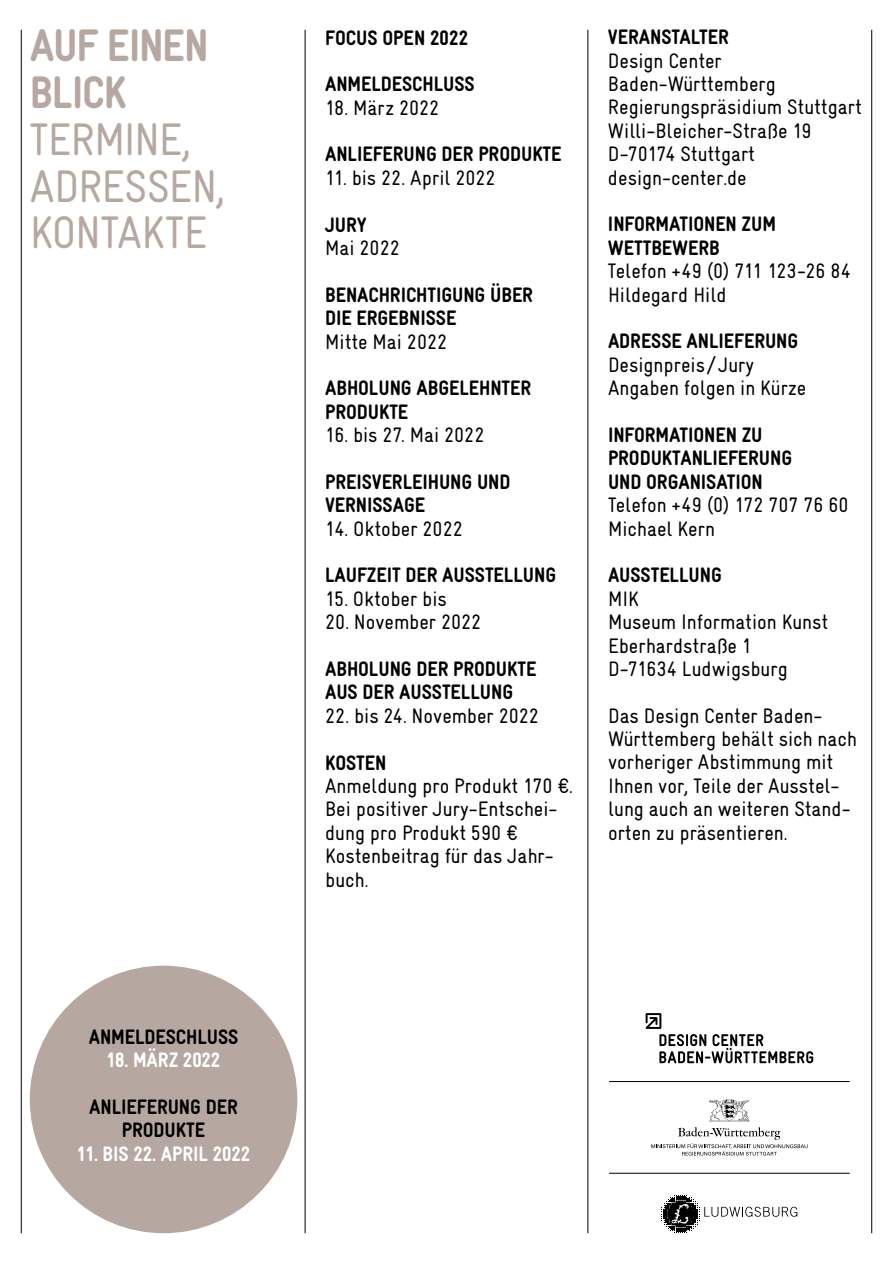
<style>
.page{position:relative;width:893px;height:1263px;background:#fff}
.page>*{position:absolute;margin:0;border:0;box-sizing:border-box;transform-origin:0 0}
.t1{font:45.75px/46.8px "Gravur Condensed";letter-spacing:-.02em;color:#b6a8a0}
.t2{font:900 45.75px/46.8px "Gravur Condensed";letter-spacing:-.03em;color:#b6a8a0}
.t3{font:21px/23.4px "Gravur Condensed";color:#000}
.t4{font:900 21px/23.4px "Gravur Condensed";letter-spacing:-.005em;color:#000}
.t5{font:900 21px "Gravur Condensed";letter-spacing:-.005em;color:#fff}
</style>
<div class="page">
<hr style="left:305px;top:30px;width:1px;height:1203px;background:#000">
<hr style="left:21px;top:30px;width:1px;height:1203px;background:#000">
<hr style="left:588px;top:30px;width:1px;height:1203px;background:#000">
<hr style="left:871px;top:30px;width:1px;height:1203px;background:#000">
<svg style="left:661px;top:1195px;width:136px;height:38px"></svg>
<svg style="left:651px;top:1099px;width:157px;height:56px"></svg>
<svg style="left:646px;top:1013px;width:167px;height:50px"></svg>
<hr style="left:609px;top:1081px;width:241px;height:1px;background:#000">
<hr style="left:609px;top:1173px;width:241px;height:1px;background:#000">
<div style="left:30px;top:966px;width:267px;height:267px;background:#b6a8a0;border-radius:50%"></div>
<h1 class="t2" style="left:30px;top:22px;width:181px">AUF EINEN<br>BLICK</h1>
<h1 class="t1" style="left:30px;top:116px;width:197px">TERMINE,<br>ADRESSEN,<br>KONTAKTE</h1>
<p class="t4" style="left:89px;top:1025px;width:151px">ANMELDESCHLUSS</p>
<p class="t5" style="left:107px;top:1048px;width:115px">18. MÄRZ 2022</p>
<p class="t4" style="left:89px;top:1095px;width:150px;text-align:center">ANLIEFERUNG DER<br>PRODUKTE</p>
<p class="t5" style="left:77px;top:1142px;width:175px">11. BIS 22. APRIL 2022</p>
<p class="t4" style="left:325px;top:26px;width:145px">FOCUS OPEN 2022</p>
<p class="t4" style="left:325px;top:72px;width:151px">ANMELDESCHLUSS</p>
<p class="t3" style="left:325px;top:96px;width:116px">18. März 2022</p>
<p class="t4" style="left:325px;top:143px;width:238px">ANLIEFERUNG DER PRODUKTE</p>
<p class="t3" style="left:325px;top:166px;width:172px">11. bis 22. April 2022</p>
<p class="t4" style="left:325px;top:213px;width:43px">JURY</p>
<p class="t3" style="left:325px;top:236px;width:76px">Mai 2022</p>
<p class="t4" style="left:325px;top:283px;width:209px">BENACHRICHTIGUNG ÜBER<br>DIE ERGEBNISSE</p>
<p class="t3" style="left:325px;top:330px;width:124px">Mitte Mai 2022</p>
<p class="t4" style="left:325px;top:376px;width:208px">ABHOLUNG ABGELEHNTER<br>PRODUKTE</p>
<p class="t3" style="left:325px;top:423px;width:161px">16. bis 27. Mai 2022</p>
<p class="t4" style="left:325px;top:470px;width:187px">PREISVERLEIHUNG UND<br>VERNISSAGE</p>
<p class="t3" style="left:325px;top:517px;width:139px">14. Oktober 2022</p>
<p class="t4" style="left:325px;top:563px;width:233px">LAUFZEIT DER AUSSTELLUNG</p>
<p class="t3" style="left:325px;top:587px;width:123px">15. Oktober bis</p>
<p class="t3" style="left:325px;top:610px;width:158px">20. November 2022</p>
<p class="t4" style="left:325px;top:657px;width:213px">ABHOLUNG DER PRODUKTE<br>AUS DER AUSSTELLUNG</p>
<p class="t3" style="left:325px;top:704px;width:215px">22. bis 24. November 2022</p>
<p class="t4" style="left:325px;top:751px;width:63px">KOSTEN</p>
<p class="t3" style="left:325px;top:774px;width:249px">Anmeldung pro Produkt 170 €.<br>Bei positiver Jury-Entschei&shy;dung pro Produkt 590 €<br>Kostenbeitrag für das Jahr&shy;buch.</p>
<p class="t4" style="left:608px;top:25px;width:122px">VERANSTALTER</p>
<p class="t3" style="left:608px;top:49px;width:255px">Design Center<br>Baden-Württemberg<br>Regierungspräsidium Stuttgart<br>Willi-Bleicher-Straße 19<br>D-70174 Stuttgart design-center.de</p>
<p class="t4" style="left:608px;top:213px;width:170px">INFORMATIONEN ZUM<br>WETTBEWERB</p>
<p class="t3" style="left:608px;top:259px;width:244px">Telefon +49 (0) 711 123-26 84<br>Hildegard Hild</p>
<p class="t4" style="left:608px;top:329px;width:192px">ADRESSE ANLIEFERUNG</p>
<p class="t3" style="left:608px;top:353px;width:200px">Designpreis / Jury<br>Angaben folgen in Kürze</p>
<p class="t4" style="left:608px;top:423px;width:186px">INFORMATIONEN ZU<br>PRODUKTANLIEFERUNG<br>UND ORGANISATION</p>
<p class="t3" style="left:608px;top:493px;width:242px">Telefon +49 (0) 172 707 76 60<br>Michael Kern</p>
<p class="t4" style="left:608px;top:563px;width:115px">AUSSTELLUNG</p>
<p class="t3" style="left:608px;top:587px;width:222px">MIK<br>Museum Information Kunst<br>Eberhardstraße 1<br>D-71634 Ludwigsburg</p>
<p class="t3" style="left:608px;top:704px;width:250px">Das Design Center Baden-<br>Württemberg behält sich nach vorheriger Abstimmung mit<br>Ihnen vor, Teile der Ausstel&shy;lung auch an weiteren Stand&shy;orten zu präsentieren.</p>
</div>
